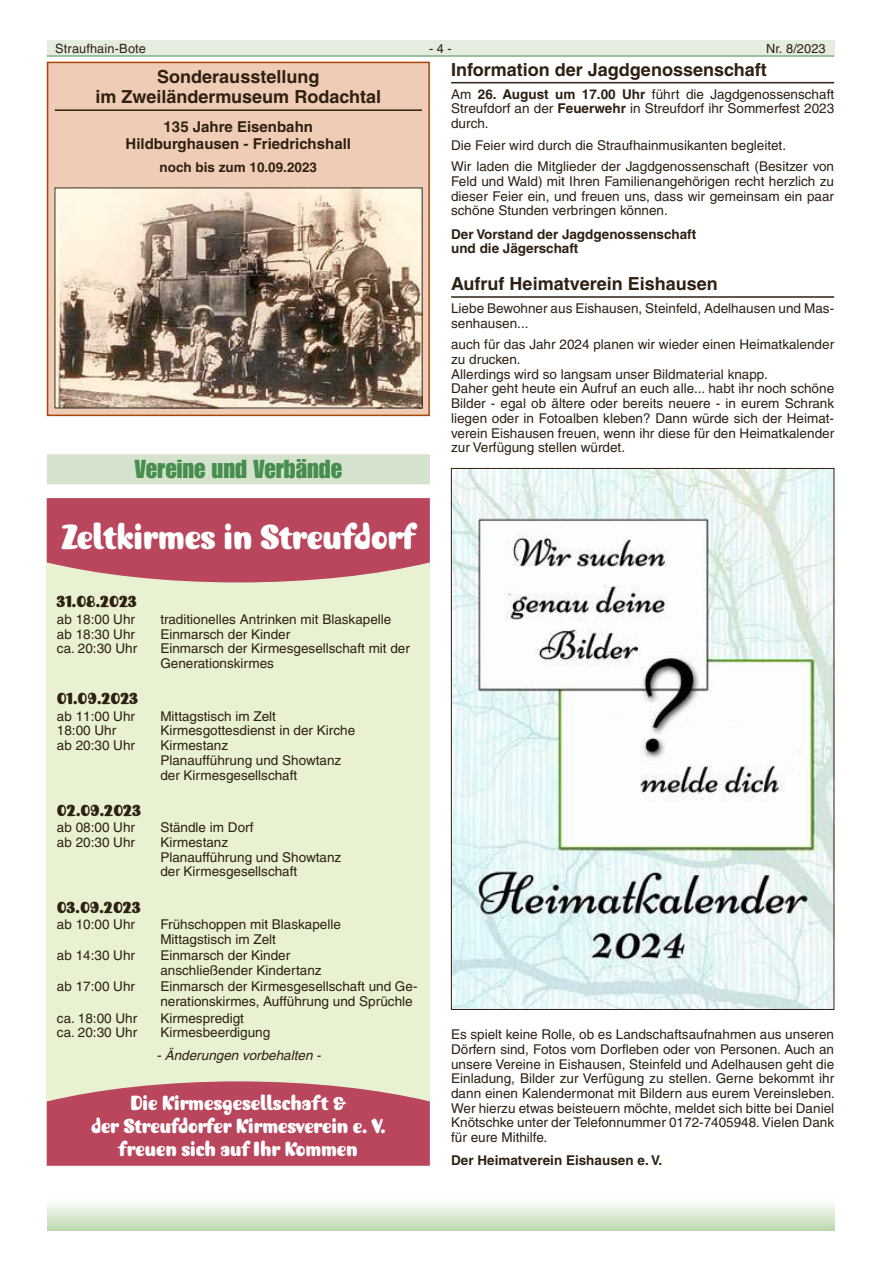
<style>
.page{position:relative;width:881px;height:1263px;background:#fff}
.page>*{position:absolute;margin:0;border:0;box-sizing:border-box;transform-origin:0 0}
.t1{font:36px "Jellybaby ITC";color:#fff}
.t2{font:25.5px "Impact LT";color:#468e4e}
.t3{font:21px/23px "Jellybaby ITC";color:#fff;text-align:center}
.t4{font:700 18px/19.6px "Helvetica LT";color:#2e2012;text-align:center}
.t5{font:18px "Jellybaby ITC";color:#2e2012}
.t6{font:700 15px/16.4px "Helvetica LT";color:#2e2012;text-align:center}
.t7{font:13.5px/14.7px "Helvetica LT";color:#2e2012}
.t8{font:700 13.5px/14.7px "Helvetica LT";color:#2e2012}
.t9{font:italic 13.5px "Helvetica LT";color:#2e2012}
.t10{font:12.75px "Helvetica LT";letter-spacing:.01em;color:#2e2012}
.s1{font-weight:700}
</style>
<div class="page">
<div style="left:47px;top:40px;width:786px;height:16px;background:#e5ede0"></div>
<hr style="left:47px;top:56px;width:786px;height:1px;background:#468e4e">
<hr style="left:451px;top:82px;width:382px;height:1px;background:#2e2012">
<hr style="left:451px;top:296px;width:382px;height:2px;background:#2e2012">
<img style="left:453px;top:470px;width:378px;height:538px">
<div style="left:47px;top:454px;width:382px;height:30px;background:#d5e2cd"></div>
<div style="left:48px;top:62px;width:381px;height:353px;background:#eeccb5"></div>
<hr style="left:55px;top:109px;width:367px;height:2px;background:#2e2012">
<img style="left:57px;top:190px;width:363px;height:216px">
<div style="left:47px;top:62px;width:382px;height:354px;border:2px solid #a6460a"></div>
<div style="left:47px;top:498px;width:382px;height:668px;background:#e9f1d3"></div>
<svg style="left:47px;top:498px;width:382px;height:84px;background:#bd5266"></svg>
<svg style="left:47px;top:1081px;width:382px;height:85px;background:#bd5367"></svg>
<div style="left:47px;top:1192px;width:786px;height:39px;background:linear-gradient(to bottom,#fff,#bcd9ae)"></div>
<p class="t10" style="left:55px;top:42px;width:92px">Straufhain-Bote</p>
<p class="t10" style="left:429px;top:42px;width:24px">- 4 -</p>
<p class="t10" style="left:765px;top:42px;width:61px">Nr. 8/2023</p>
<h3 class="t4" style="left:451px;top:59px;width:317px">Information der Jagdgenossenschaft</h3>
<p class="t7" style="left:451px;top:87px;width:384px;text-align:justify">Am <span class="s1">26. August um 17.00 Uhr</span> führt die Jagdgenossenschaft Streufdorf an der <span class="s1">Feuerwehr</span> in Streufdorf ihr Sommerfest 2023 durch.</p>
<p class="t7" style="left:451px;top:134px;width:384px;line-height:21.5px">Die Feier wird durch die Straufhainmusikanten begleitet.<br>Wir laden die Mitglieder der Jagdgenossenschaft (Besitzer von</p>
<p class="t7" style="left:451px;top:174px;width:384px;text-align:justify">Feld und Wald) mit Ihren Familienangehörigen recht herzlich zu dieser Feier ein, und freuen uns, dass wir gemeinsam ein paar schöne Stunden verbringen können.</p>
<p class="t8" style="left:451px;top:226px;width:246px">Der Vorstand der Jagdgenossenschaft und die Jägerschaft</p>
<h3 class="t4" style="left:451px;top:274px;width:268px">Aufruf Heimatverein Eishausen</h3>
<p class="t7" style="left:451px;top:301px;width:384px">Liebe Bewohner aus Eishausen, Steinfeld, Adelhausen und Mas&shy;senhausen...</p>
<p class="t7" style="left:451px;top:337px;width:384px">auch für das Jahr 2024 planen wir wieder einen Heimatkalender zu drucken.<br>Allerdings wird so langsam unser Bildmaterial knapp.<br>Daher geht heute ein Aufruf an euch alle... habt ihr noch schöne Bilder - egal ob ältere oder bereits neuere - in eurem Schrank liegen oder in Fotoalben kleben? Dann würde sich der Heimat&shy;verein Eishausen freuen, wenn ihr diese für den Heimatkalender zur Verfügung stellen würdet.</p>
<h3 class="t4" style="left:95px;top:67px;width:287px">Sonderausstellung<br>im Zweiländermuseum Rodachtal</h3>
<p class="t6" style="left:125px;top:119px;width:227px">135 Jahre Eisenbahn<br>Hildburghausen - Friedrichshall</p>
<p class="t8" style="left:159px;top:160px;width:159px">noch bis zum 10.09.2023</p>
<h2 class="t2" style="left:134px;top:459px;width:209px">Vereine und Verbände</h2>
<h1 class="t1" style="left:61px;top:523px;width:354px">Zeltkirmes in Streufdorf</h1>
<h3 class="t5" style="left:57px;top:594px;width:82px">31.08.2023</h3>
<p class="t7" style="left:57px;top:612px;width:82px">ab 18:00 Uhr ab 18:30 Uhr ca. 20:30 Uhr</p>
<p class="t7" style="left:160px;top:612px;width:251px">traditionelles Antrinken mit Blaskapelle<br>Einmarsch der Kinder<br>Einmarsch der Kirmesgesellschaft mit der<br>Generationskirmes</p>
<h3 class="t5" style="left:57px;top:691px;width:83px">01.09.2023</h3>
<p class="t7" style="left:57px;top:709px;width:80px">ab 11:00 Uhr<br>18:00 Uhr<br>ab 20:30 Uhr</p>
<p class="t7" style="left:160px;top:709px;width:196px">Mittagstisch im Zelt<br>Kirmesgottesdienst in der Kirche<br>Kirmestanz<br>Planaufführung und Showtanz der Kirmesgesellschaft</p>
<h3 class="t5" style="left:57px;top:802px;width:86px">02.09.2023</h3>
<p class="t7" style="left:57px;top:820px;width:80px">ab 08:00 Uhr ab 20:30 Uhr</p>
<p class="t7" style="left:160px;top:820px;width:182px">Ständle im Dorf<br>Kirmestanz<br>Planaufführung und Showtanz der Kirmesgesellschaft</p>
<h3 class="t5" style="left:57px;top:899px;width:85px">03.09.2023</h3>
<p class="t7" style="left:57px;top:917px;width:80px">ab 10:00 Uhr</p>
<p class="t7" style="left:160px;top:917px;width:182px">Frühschoppen mit Blaskapelle<br>Mittagstisch im Zelt</p>
<p class="t7" style="left:57px;top:948px;width:80px">ab 14:30 Uhr</p>
<p class="t7" style="left:160px;top:948px;width:163px">Einmarsch der Kinder anschließender Kindertanz</p>
<p class="t7" style="left:57px;top:979px;width:80px">ab 17:00 Uhr</p>
<p class="t7" style="left:160px;top:979px;width:258px">Einmarsch der Kirmesgesellschaft und Ge&shy;nerationskirmes, Aufführung und Sprüchle</p>
<p class="t7" style="left:57px;top:1011px;width:82px">ca. 18:00 Uhr ca. 20:30 Uhr</p>
<p class="t7" style="left:160px;top:1011px;width:111px">Kirmespredigt<br>Kirmesbeerdigung</p>
<p class="t9" style="left:156px;top:1047px;width:169px">-Änderungen vorbehalten -</p>
<h3 class="t3" style="left:91px;top:1093px;width:296px">Die Kirmesgesellschaft &amp;<br>der Streufdorfer Kirmesverein e. V. freuen sich auf Ihr Kommen</h3>
<p class="t7" style="left:451px;top:1027px;width:385px;text-align:justify">Es spielt keine Rolle, ob es Landschaftsaufnahmen aus unseren Dörfern sind, Fotos vom Dorfleben oder von Personen. Auch an unsere Vereine in Eishausen, Steinfeld und Adelhausen geht die Einladung, Bilder zur Verfügung zu stellen. Gerne bekommt ihr dann einen Kalendermonat mit Bildern aus eurem Vereinsleben.<br>Wer hierzu etwas beisteuern möchte, meldet sich bitte bei Daniel Knötschke unter der Telefonnummer 0172-7405948. Vielen Dank für eure Mithilfe.</p>
<p class="t8" style="left:451px;top:1153px;width:212px">Der Heimatverein Eishausen e. V.</p>
</div>
